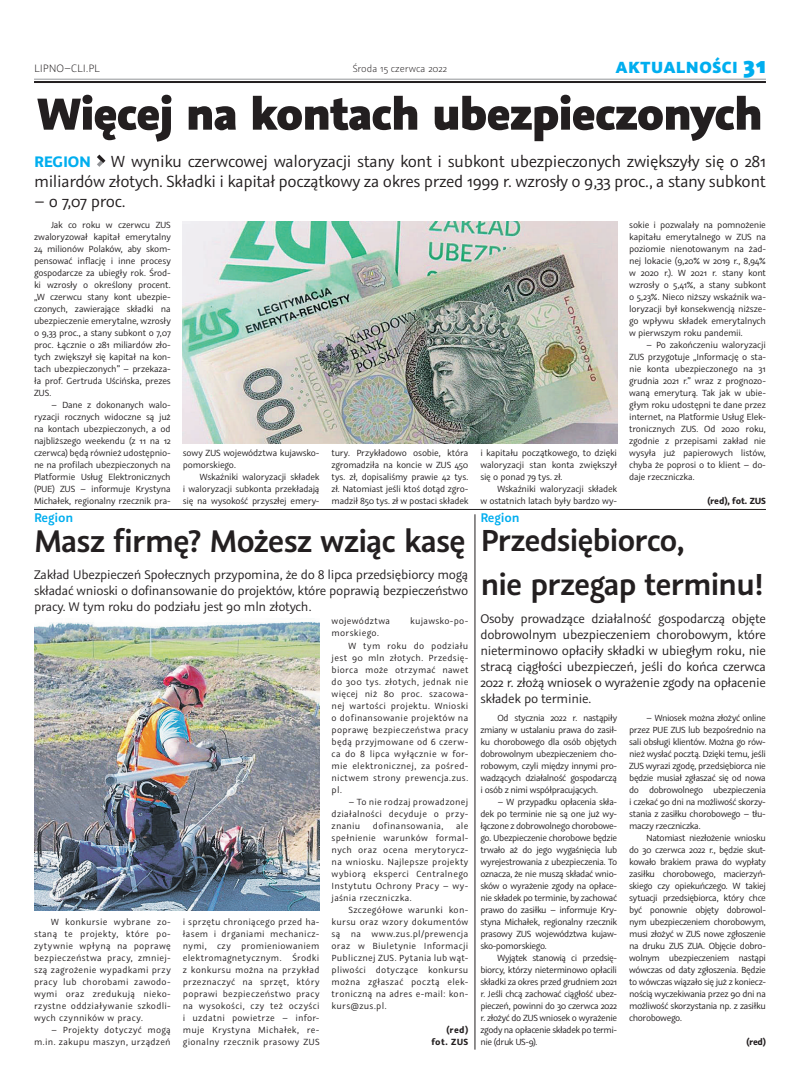
<style>
.page{position:relative;width:800px;height:1078px;background:#fff}
.page>*{position:absolute;margin:0;border:0;box-sizing:border-box;transform-origin:0 0}
.t1{font:800 50px "Graublau Sans";letter-spacing:-.025em;color:#231f20}
.t2{font:600 35px "Graublau Sans";letter-spacing:-.03em;color:#231f20}
.t3{font:600 34px "Graublau Sans";letter-spacing:-.035em;color:#231f20}
.t4{font:18px/20px "Graublau Sans";letter-spacing:-.02em;color:#231f20}
.t5{font:800 18px "Graublau Sans";letter-spacing:.03em;color:#00aeef}
.t6{font:14px/16px "Graublau Sans";letter-spacing:-.02em;color:#231f20;text-align:justify}
.t7{font:600 14px "Graublau Sans";letter-spacing:-.01em;color:#00aeef}
.t8{font:300 12px "Graublau Sans";color:#231f20}
.t9{font:300 11px "Graublau Sans";color:#231f20}
.t10{font:10px/12px "Graublau Sans";letter-spacing:.01em;color:#231f20;text-align:justify}
.t11{font:10px/12px "Graublau Sans";letter-spacing:.03em;color:#231f20;text-align:right}
.t12{font:10px/12px "Graublau Sans";letter-spacing:-.02em;color:#231f20}
.t13{font:700 10px "Graublau Sans";letter-spacing:-.005em;color:#231f20}
.t14{font:10px "Graublau Sans";letter-spacing:.035em;color:#231f20}
.t15{font:700 10px/12px "Graublau Sans";letter-spacing:.035em;color:#231f20;text-align:right}
.s1{font-size:26px}
.s2{font-weight:700;font-size:17px;color:#00aeef}
.s3{font-size:34px}
</style>
<div class="page">
<hr style="left:34px;top:79px;width:731px;height:1px;background:#939598">
<hr style="left:34px;top:81px;width:731px;height:2px;background:#231f20">
<hr style="left:34px;top:509px;width:731px;height:1px;background:#231f20">
<hr style="left:474px;top:514px;width:1px;height:535px;background:#231f20">
<svg style="left:97px;top:154px;width:8px;height:13px"></svg>
<img style="left:183px;top:221px;width:434px;height:223px">
<img style="left:34px;top:621px;width:285px;height:289px">
<p class="t8" style="left:34px;top:61px;width:67px">LIPNO–CLI.PL</p>
<p class="t9" style="left:352px;top:62px;width:96px">Środa 15 czerwca 2022</p>
<h3 class="t5" style="left:615px;top:55px;width:152px">aktualności <span class="s1">31</span></h3>
<h1 class="t1" style="left:37px;top:80px;width:727px">Więcej na kontach ubezpieczonych</h1>
<h3 class="t4" style="left:34px;top:151px;width:733px"><span class="s2">REGION</span> W wyniku czerwcowej waloryzacji stany kont i subkont ubezpieczonych zwiększyły się o 281 miliardów złotych. Składki i kapitał początkowy za okres przed 1999 r. wzrosły o 9,33 proc., a stany subkont</h3>
<h3 class="t4" style="left:34px;top:191px;width:93px">– o 7,07 proc.</h3>
<p class="t10" style="left:34px;top:219px;width:138px;text-indent:17px">Jak co roku w czerwcu ZUS zwaloryzował kapitał emerytalny 24 milionów Polaków, aby skom&shy;pensować inflację i inne procesy gospodarcze za ubiegły rok. Środ&shy;ki wzrosły o określony procent. „W czerwcu stany kont ubezpie&shy;czonych, zawierające składki na ubezpieczenie emerytalne, wzrosły o 9,33 proc., a stany subkont o 7,07 proc. Łącznie o 281 miliardów zło&shy;tych zwiększył się kapitał na kon&shy;tach ubezpieczonych” – przekaza&shy;ła prof. Gertruda Uścińska, prezes ZUS.</p>
<p class="t10" style="left:34px;top:399px;width:138px;text-indent:17px">– Dane z dokonanych walo&shy;ryzacji rocznych widoczne są już na kontach ubezpieczonych, a od najbliższego weekendu (z 11 na 12 czerwca) będą również udostępnio&shy;ne na profilach ubezpieczonych na Platformie Usług Elektronicznych (PUE) ZUS – informuje Krystyna Michałek, regionalny rzecznik pra-</p>
<p class="t12" style="left:183px;top:447px;width:138px">sowy ZUS województwa kujawsko&shy;pomorskiego.</p>
<p class="t10" style="left:183px;top:471px;width:138px;text-indent:17px">Wskaźniki waloryzacji składek i waloryzacji subkonta przekładają się na wysokość przyszłej emery-</p>
<p class="t10" style="left:331px;top:447px;width:138px">tury. Przykładowo osobie, która zgromadziła na koncie w ZUS 450 tys. zł, dopisaliśmy prawie 42 tys. zł. Natomiast jeśli ktoś dotąd zgro&shy;madził 850 tys. zł w postaci składek</p>
<p class="t10" style="left:480px;top:447px;width:138px">i kapitału początkowego, to dzięki waloryzacji stan konta zwiększył się o ponad 79 tys. zł.</p>
<p class="t12" style="left:480px;top:483px;width:138px;text-align:right">Wskaźniki waloryzacji składek<br>w ostatnich latach były bardzo wy-</p>
<p class="t10" style="left:629px;top:219px;width:138px">sokie i pozwalały na pomnożenie kapitału emerytalnego w ZUS na poziomie nienotowanym na żad&shy;nej lokacie (9,20% w 2019 r., 8,94% w 2020 r.). W 2021 r. stany kont wzrosły o 5,41%, a stany subkont o 5,23%. Nieco niższy wskaźnik wa&shy;loryzacji był konsekwencją niższe&shy;go wpływu składek emerytalnych w pierwszym roku pandemii.</p>
<p class="t10" style="left:629px;top:339px;width:138px;text-indent:17px">– Po zakończeniu waloryzacji ZUS przygotuje „Informację o sta&shy;nie konta ubezpieczonego na 31 grudnia 2021 r.” wraz z prognozo&shy;waną emeryturą. Tak jak w ubie&shy;głym roku udostępni te dane przez internet, na Platformie Usług Elek&shy;tronicznych ZUS. Od 2020 roku, zgodnie z przepisami zakład nie wysyła już papierowych listów, chyba że poprosi o to klient – do&shy;daje rzeczniczka.</p>
<p class="t13" style="left:707px;top:494px;width:60px">(red), fot. ZUS</p>
<h3 class="t7" style="left:34px;top:509px;width:41px">Region</h3>
<h3 class="t7" style="left:480px;top:508px;width:41px">Region</h3>
<h2 class="t2" style="left:34px;top:519px;width:652px">Masz firmę? Możesz wziąc kasę <span class="s3">Przedsiębiorco,</span></h2>
<h3 class="t3" style="left:480px;top:563px;width:284px">nie przegap terminu!</h3>
<h3 class="t6" style="left:34px;top:566px;width:435px">Zakład Ubezpieczeń Społecznych przypomina, że do 8 lipca przedsiębiorcy mogą składać wnioski o dofinansowanie do projektów, które poprawią bezpieczeństwo pracy. W tym roku do podziału jest 90 mln złotych.</h3>
<p class="t6" style="left:480px;top:610px;width:287px">Osoby prowadzące działalność gospodarczą objęte dobrowolnym ubezpieczeniem chorobowym, które nieterminowo opłaciły składki w ubiegłym roku, nie stracą ciągłości ubezpieczeń, jeśli do końca czerwca 2022 r. złożą wniosek o wyrażenie zgody na opłacenie składek po terminie.</p>
<p class="t10" style="left:480px;top:711px;width:138px;text-indent:17px">Od stycznia 2022 r. nastąpiły zmiany w ustalaniu prawa do zasił&shy;ku chorobowego dla osób objętych dobrowolnym ubezpieczeniem cho&shy;robowym, czyli między innymi pro&shy;wadzących działalność gospodarczą i osób z nimi współpracujących.</p>
<p class="t10" style="left:480px;top:795px;width:138px;text-indent:17px">– W przypadku opłacenia skła&shy;dek po terminie nie są one już wy&shy;łączone z dobrowolnego chorobowe&shy;go. Ubezpieczenie chorobowe będzie trwało aż do jego wygaśnięcia lub wyrejestrowania z ubezpieczenia. To oznacza, że nie muszą składać wnio&shy;sków o wyrażenie zgody na opłace&shy;nie składek po terminie, by zachować prawo do zasiłku – informuje Kry&shy;styna Michałek, regionalny rzecznik prasowy ZUS województwa kujaw&shy;sko-pomorskiego.</p>
<p class="t10" style="left:480px;top:951px;width:138px;text-indent:17px">Wyjątek stanowią ci przedsię&shy;biorcy, którzy nieterminowo opłacili składki za okres przed grudniem 2021 r. Jeśli chcą zachować ciągłość ubez&shy;pieczeń, powinni do 30 czerwca 2022 r. złożyć do ZUS wniosek o wyrażenie zgody na opłacenie składek po termi&shy;nie (druk US-9).</p>
<p class="t11" style="left:331px;top:615px;width:60px">województwa</p>
<p class="t10" style="left:410px;top:615px;width:60px">kujawsko-po-</p>
<p class="t11" style="left:331px;top:627px;width:49px">morskiego.</p>
<p class="t14" style="left:348px;top:639px;width:121px">W tym roku do podziału</p>
<p class="t11" style="left:331px;top:651px;width:138px">jest 90 mln złotych. Przedsię-</p>
<p class="t10" style="left:331px;top:663px;width:138px">biorca może otrzymać nawet</p>
<p class="t11" style="left:331px;top:675px;width:138px">do 300 tys. złotych, jednak nie</p>
<p class="t11" style="left:331px;top:687px;width:138px">więcej niż 80 proc. szacowa-</p>
<p class="t10" style="left:331px;top:699px;width:138px">nej wartości projektu. Wnioski</p>
<p class="t10" style="left:331px;top:711px;width:138px">o dofinansowanie projektów na</p>
<p class="t11" style="left:331px;top:723px;width:138px">poprawę bezpieczeństwa pracy</p>
<p class="t11" style="left:331px;top:735px;width:138px">będą przyjmowane od 6 czerw-</p>
<p class="t11" style="left:331px;top:747px;width:138px">ca do 8 lipca wyłącznie w for-</p>
<p class="t10" style="left:331px;top:759px;width:138px">mie elektronicznej, za pośred-</p>
<p class="t10" style="left:331px;top:771px;width:138px">nictwem strony prewencja.zus.</p>
<p class="t10" style="left:331px;top:783px;width:12px">pl.</p>
<p class="t10" style="left:331px;top:795px;width:138px;text-indent:17px">– To nie rodzaj prowadzonej działalności decyduje o przy&shy;znaniu</p>
<p class="t10" style="left:629px;top:711px;width:138px;text-indent:17px">– Wniosek można złożyć online przez PUE ZUS lub bezpośrednio na sali obsługi klientów. Można go rów&shy;nież wysłać pocztą. Dzięki temu, jeśli ZUS wyrazi zgodę, przedsiębiorca nie będzie musiał zgłaszać się od nowa do dobrowolnego ubezpieczenia i czekać 90 dni na możliwość skorzy&shy;stania z zasiłku chorobowego – tłu&shy;maczy rzeczniczka.</p>
<p class="t10" style="left:629px;top:831px;width:138px;text-indent:17px">Natomiast niezłożenie wniosku do 30 czerwca 2022 r., będzie skut&shy;kowało brakiem prawa do wypłaty zasiłku chorobowego, macierzyń&shy;skiego czy opiekuńczego. W takiej sytuacji przedsiębiorca, który chce być ponownie objęty dobrowol&shy;nym ubezpieczeniem chorobowym, musi złożyć w ZUS nowe zgłoszenie na druku ZUS ZUA. Objęcie dobro&shy;wolnym ubezpieczeniem nastąpi wówczas od daty zgłoszenia. Będzie to wówczas wiązało się już z koniecz&shy;nością wyczekiwania przez 90 dni na możliwość skorzystania np. z zasiłku chorobowego.</p>
<p class="t13" style="left:746px;top:1034px;width:21px">(red)</p>
<p class="t10" style="left:373px;top:819px;width:72px">dofinansowania,</p>
<p class="t10" style="left:331px;top:819px;width:138px;text-indent:124px">ale spełnienie warunków formal&shy;nych oraz ocena merytorycz&shy;na wniosku. Najlepsze projekty wybiorą eksperci Centralnego Instytutu Ochrony Pracy – wy&shy;jaśnia rzeczniczka.</p>
<p class="t10" style="left:331px;top:903px;width:138px;text-indent:17px">Szczegółowe warunki kon&shy;kursu oraz wzory dokumentów są na www.zus.pl/prewencja oraz w Biuletynie Informacji Publicznej ZUS. Pytania lub wąt&shy;pliwości dotyczące konkursu można zgłaszać pocztą elek&shy;troniczną na adres e-mail: kon&shy;kurs@zus.pl.</p>
<p class="t15" style="left:431px;top:1023px;width:38px">(red) fot. ZUS</p>
<p class="t10" style="left:183px;top:915px;width:138px">i sprzętu chroniącego przed ha&shy;łasem i drganiami mechanicz&shy;nymi, czy promieniowaniem elektromagnetycznym. Środki z konkursu można na przykład przeznaczyć na sprzęt, który poprawi bezpieczeństwo pracy na wysokości, czy też oczyści i uzdatni powietrze – infor&shy;muje Krystyna Michałek, re&shy;gionalny rzecznik prasowy ZUS</p>
<p class="t10" style="left:34px;top:915px;width:138px;text-indent:17px">W konkursie wybrane zo&shy;staną te projekty, które po&shy;zytywnie wpłyną na poprawę bezpieczeństwa pracy, zmniej&shy;szą zagrożenie wypadkami przy pracy lub chorobami zawodo&shy;wymi oraz zredukują nieko&shy;rzystne oddziaływanie szkodli&shy;wych czynników w pracy.</p>
<p class="t11" style="left:34px;top:1023px;width:138px">– Projekty dotyczyć mogą m.in. zakupu maszyn, urządzeń</p>
</div>
